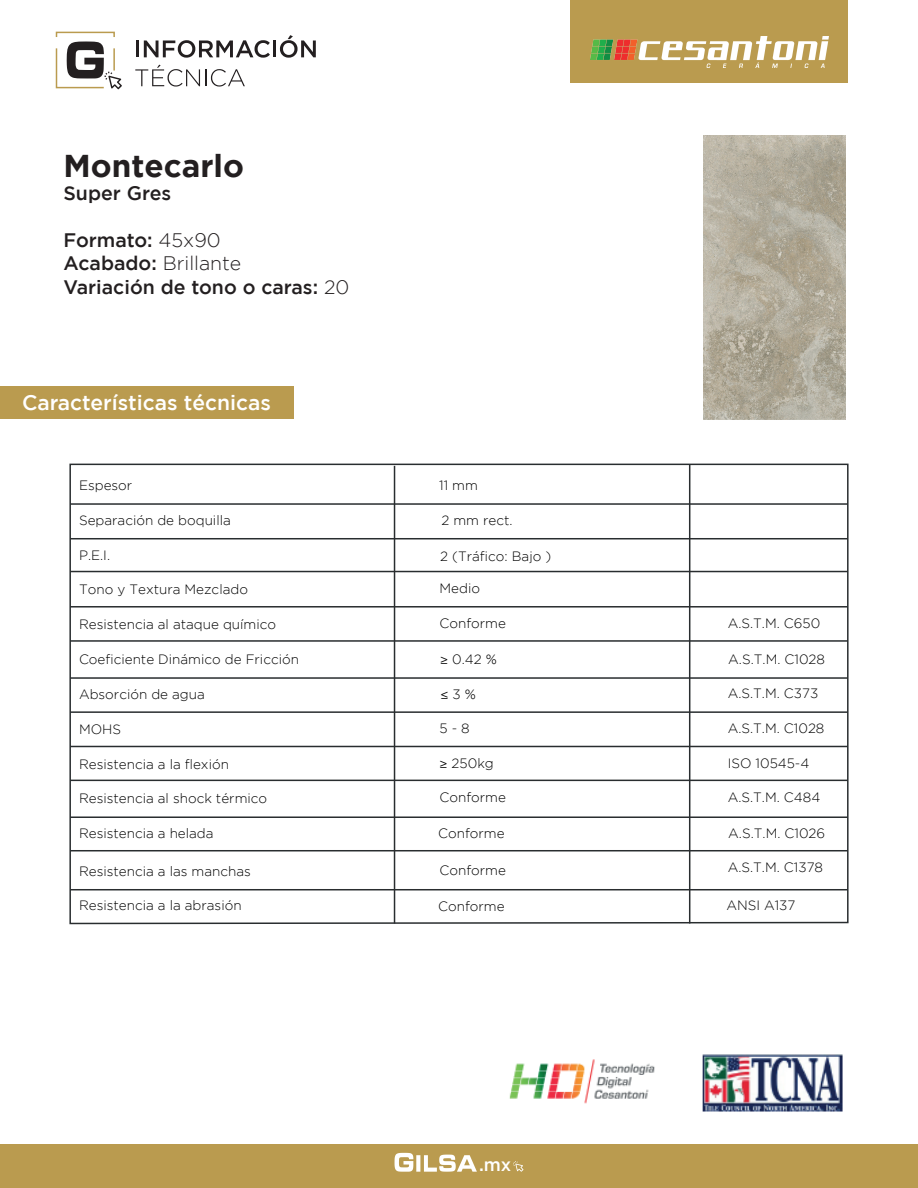
<style>
.page{position:relative;width:918px;height:1188px;background:#fff}
.page>*{position:absolute;margin:0;border:0;box-sizing:border-box;transform-origin:0 0}
.t1{font:700 31.5px "Gotham";color:#231f20}
.t2{font:500 21px "Gotham";color:#fff}
.t3{font:500 19.5px/23.4px "Gotham";color:#231f20}
.t4{font:500 18px "Gotham";color:#fff}
.t5{font:300 13.5px "Gotham";color:#000001}
.s1{font-weight:300}
.s2{font-family:"Myriad Pro";font-weight:400}
</style>
<div class="page">
<div style="left:56px;top:32px;width:59px;height:6px;border:2px solid #ba9b4f"></div>
<svg style="left:55px;top:41px;width:67px;height:48px"></svg>
<hr style="left:136px;top:41px;width:3px;height:16px;background:#231f20">
<svg style="left:144px;top:40px;width:126px;height:18px"></svg>
<hr style="left:273px;top:41px;width:3px;height:16px;background:#231f20">
<svg style="left:280px;top:35px;width:36px;height:23px"></svg>
<svg style="left:135px;top:65px;width:110px;height:22px"></svg>
<div style="left:570px;top:0;width:278px;height:82px;background:#ba9b4f"></div>
<img style="left:591px;top:37px;width:238px;height:31px">
<div style="left:0;top:386px;width:293px;height:33px;background:#ba9b4f"></div>
<div style="left:0;top:1144px;width:918px;height:44px;background:#ba9b4f"></div>
<svg style="left:394px;top:1152px;width:83px;height:20px"></svg>
<svg style="left:513px;top:1161px;width:11px;height:11px"></svg>
<svg style="left:69px;top:463px;width:780px;height:462px"></svg>
<hr style="left:70px;top:503px;width:778px;height:2px;background:#292d2f">
<hr style="left:70px;top:538px;width:778px;height:1px;background:#292d2f">
<hr style="left:70px;top:571px;width:778px;height:1px;background:#292d2f">
<hr style="left:394px;top:466px;width:1px;height:457px;background:#292d2f">
<hr style="left:689px;top:464px;width:1px;height:459px;background:#292d2f">
<hr style="left:70px;top:606px;width:778px;height:2px;background:#292d2f">
<hr style="left:70px;top:640px;width:778px;height:2px;background:#292d2f">
<hr style="left:70px;top:677px;width:778px;height:2px;background:#292d2f">
<hr style="left:70px;top:711px;width:778px;height:2px;background:#292d2f">
<hr style="left:70px;top:746px;width:778px;height:1px;background:#292d2f">
<hr style="left:70px;top:780px;width:778px;height:1px;background:#292d2f">
<hr style="left:70px;top:816px;width:778px;height:2px;background:#292d2f">
<hr style="left:70px;top:850px;width:778px;height:1px;background:#292d2f">
<hr style="left:70px;top:889px;width:778px;height:1px;background:#292d2f">
<img style="left:509px;top:1059px;width:146px;height:45px">
<img style="left:702px;top:1054px;width:141px;height:58px">
<img style="left:704px;top:135px;width:142px;height:284px">
<h1 class="t1" style="left:64px;top:147px;width:182px">Montecarlo</h1>
<h3 class="t3" style="left:64px;top:181px;width:109px">Super Gres</h3>
<h3 class="t3" style="left:64px;top:228px;width:287px">Formato: <span class="s1">45x90<br></span>Acabado: <span class="s1">Brillante<br></span>Variación de tono o caras: <span class="s1">20</span></h3>
<h2 class="t2" style="left:22px;top:391px;width:251px">Características técnicas</h2>
<p class="t5" style="left:79px;top:478px;width:55px">Espesor</p>
<p class="t5" style="left:79px;top:513px;width:153px">Separación de boquilla</p>
<p class="t5" style="left:79px;top:547px;width:33px">P.E.I.</p>
<p class="t5" style="left:79px;top:582px;width:170px">Tono y Textura Mezclado</p>
<p class="t5" style="left:79px;top:617px;width:199px">Resistencia al ataque químico</p>
<p class="t5" style="left:79px;top:652px;width:221px">Coeficiente Dinámico de Fricción</p>
<p class="t5" style="left:79px;top:687px;width:127px">Absorción de agua</p>
<p class="t5" style="left:79px;top:722px;width:44px">MOHS</p>
<p class="t5" style="left:79px;top:757px;width:151px">Resistencia a la flexión</p>
<p class="t5" style="left:79px;top:791px;width:190px">Resistencia al shock térmico</p>
<p class="t5" style="left:79px;top:826px;width:136px">Resistencia a helada</p>
<p class="t5" style="left:79px;top:864px;width:173px">Resistencia a las manchas</p>
<p class="t5" style="left:79px;top:897px;width:164px">Resistencia a la abrasión</p>
<p class="t5" style="left:439px;top:478px;width:40px">11 mm</p>
<p class="t5" style="left:441px;top:513px;width:73px">2 mm rect.</p>
<p class="t5" style="left:440px;top:549px;width:112px">2 (Tráfico: Bajo )</p>
<p class="t5" style="left:440px;top:581px;width:42px">Medio</p>
<p class="t5" style="left:440px;top:616px;width:68px">Conforme</p>
<p class="t5" style="left:440px;top:652px;width:58px"><span class="s2">≥</span> 0.42 %</p>
<p class="t5" style="left:441px;top:687px;width:37px"><span class="s2">≤</span> 3 %</p>
<p class="t5" style="left:440px;top:721px;width:32px">5 - 8</p>
<p class="t5" style="left:440px;top:755px;width:56px"><span class="s2">≥</span> 250kg</p>
<p class="t5" style="left:440px;top:790px;width:68px">Conforme</p>
<p class="t5" style="left:438px;top:826px;width:68px">Conforme</p>
<p class="t5" style="left:440px;top:863px;width:68px">Conforme</p>
<p class="t5" style="left:438px;top:899px;width:68px">Conforme</p>
<h3 class="t4" style="left:479px;top:1155px;width:34px">.mx</h3>
<p class="t5" style="left:728px;top:616px;width:94px">A.S.T.M. C650</p>
<p class="t5" style="left:728px;top:652px;width:98px">A.S.T.M. C1028</p>
<p class="t5" style="left:728px;top:686px;width:92px">A.S.T.M. C373</p>
<p class="t5" style="left:728px;top:721px;width:98px">A.S.T.M. C1028</p>
<p class="t5" style="left:728px;top:755px;width:83px">ISO 10545-4</p>
<p class="t5" style="left:728px;top:790px;width:94px">A.S.T.M. C484</p>
<p class="t5" style="left:728px;top:826px;width:98px">A.S.T.M. C1026</p>
<p class="t5" style="left:728px;top:860px;width:97px">A.S.T.M. C1378</p>
<p class="t5" style="left:726px;top:898px;width:71px">ANSI A137</p>
</div>
